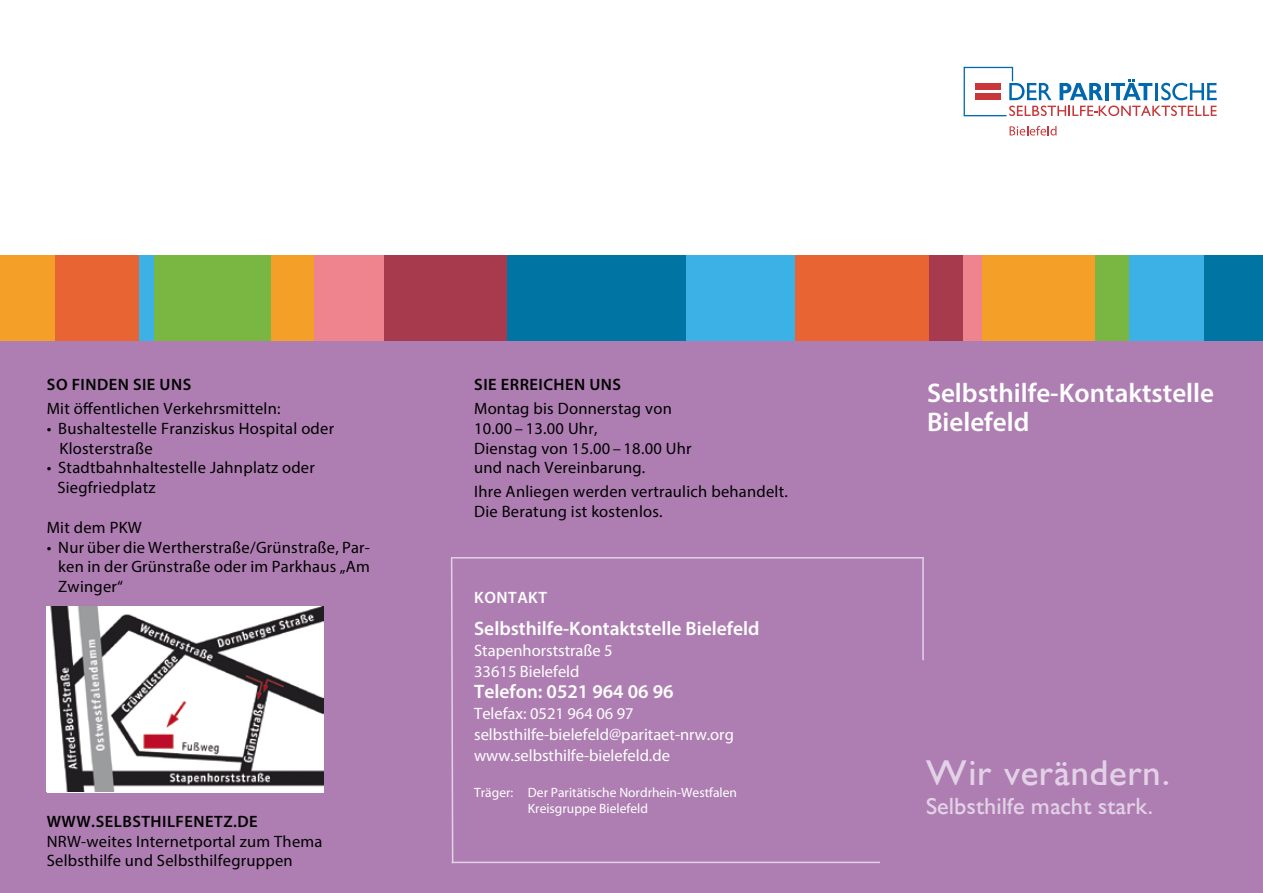
<style>
.page{position:relative;width:1263px;height:893px;background:#fff}
.page>*{position:absolute;margin:0;border:0;box-sizing:border-box;transform-origin:0 0}
.t1{font:500 36.75px "Chantilly";letter-spacing:.015em;color:#e3d2e7;scale:1.16 1}
.t2{font:600 27px "Myriad Pro";color:#fff}
.t3{font:500 24px "Chantilly";color:#e3d2e7;scale:1.05 1}
.LT{font:600 19.5px "Myriad Pro";color:#fff}
.HL{font:16.5px/19.8px "Myriad Pro";letter-spacing:.015em;color:#000;text-align:justify}
.LT-2{font:16.5px "Myriad Pro";letter-spacing:.015em;color:#000}
.LT-3{font:16.5px "Myriad";color:#fff}
.HL-2{font:600 16.5px "Myriad Pro";letter-spacing:.03em;color:#000}
.HL-3{font:600 16.5px "Myriad Pro";letter-spacing:.03em;color:#fff}
.LT-4{font:13.5px "Myriad";color:#fff}
</style>
<div class="page">
<div style="left:0;top:340px;width:1263px;height:553px;background:#ae7eb2"></div>
<svg style="left:963px;top:67px;width:254px;height:50px"></svg>
<svg style="left:1009px;top:126px;width:47px;height:10px"></svg>
<div style="left:0;top:255px;width:56px;height:86px;background:#f49f28"></div>
<div style="left:56px;top:255px;width:83px;height:86px;background:#e86433"></div>
<div style="left:139px;top:255px;width:17px;height:86px;background:#3cb1e6"></div>
<div style="left:154px;top:255px;width:118px;height:86px;background:#7ab642"></div>
<div style="left:314px;top:255px;width:70px;height:86px;background:#f0848e"></div>
<div style="left:384px;top:255px;width:124px;height:86px;background:#a73a4d"></div>
<div style="left:507px;top:255px;width:179px;height:86px;background:#0074a2"></div>
<div style="left:686px;top:255px;width:109px;height:86px;background:#3cb1e6"></div>
<div style="left:795px;top:255px;width:134px;height:86px;background:#e86433"></div>
<div style="left:271px;top:255px;width:43px;height:86px;background:#f49f28"></div>
<div style="left:929px;top:255px;width:34px;height:86px;background:#a73a4d"></div>
<div style="left:963px;top:255px;width:20px;height:86px;background:#f0848e"></div>
<div style="left:982px;top:255px;width:114px;height:86px;background:#f49f28"></div>
<div style="left:1095px;top:255px;width:35px;height:86px;background:#7ab642"></div>
<div style="left:1129px;top:255px;width:76px;height:86px;background:#3cb1e6"></div>
<div style="left:1204px;top:255px;width:59px;height:86px;background:#0074a2"></div>
<svg style="left:451px;top:557px;width:3px;height:307px"></svg>
<hr style="left:452px;top:862px;width:428px;height:1px;background:#e3d2e7">
<hr style="left:452px;top:557px;width:472px;height:2px;background:#e3d2e7">
<hr style="left:922px;top:557px;width:2px;height:103px;background:#e3d2e7">
<img style="left:47px;top:607px;width:276px;height:185px">
<p class="HL-2" style="left:47px;top:374px;width:146px">SO FINDEN SIE UNS</p>
<p class="HL" style="left:47px;top:398px;width:235px">Mit öffentlichen Verkehrsmitteln:</p>
<p class="HL" style="left:47px;top:418px;width:289px">• Bushaltestelle Franziskus Hospital oder</p>
<p class="HL" style="left:60px;top:438px;width:95px">Klosterstraße</p>
<p class="HL" style="left:47px;top:458px;width:270px">• Stadtbahnhaltestelle Jahnplatz oder</p>
<p class="HL" style="left:57px;top:477px;width:100px">Siegfriedplatz</p>
<p class="HL" style="left:47px;top:517px;width:97px">Mit dem PKW</p>
<p class="HL" style="left:58px;top:537px;width:313px;text-indent:-11px">• Nur über die Wertherstraße/Grünstraße, Par&shy;ken in der Grünstraße oder im Parkhaus „Am Zwinger“</p>
<p class="HL-2" style="left:47px;top:811px;width:213px">WWW.SELBSTHILFENETZ.DE</p>
<p class="HL" style="left:47px;top:831px;width:277px">NRW-weites Internetportal zum Thema</p>
<p class="HL" style="left:47px;top:851px;width:247px">Selbsthilfe und Selbsthilfegruppen</p>
<p class="HL-2" style="left:474px;top:374px;width:148px">SIE ERREICHEN UNS</p>
<p class="LT-2" style="left:474px;top:398px;width:199px">Montag bis Donnerstag von</p>
<p class="LT-2" style="left:474px;top:418px;width:125px">10.00 – 13.00 Uhr,</p>
<p class="LT-2" style="left:474px;top:438px;width:219px">Dienstag von 15.00 – 18.00 Uhr</p>
<p class="LT-2" style="left:474px;top:458px;width:173px">und nach Vereinbarung.</p>
<p class="LT-2" style="left:474px;top:482px;width:315px">Ihre Anliegen werden vertraulich behandelt.</p>
<p class="LT-2" style="left:474px;top:501px;width:190px">Die Beratung ist kostenlos.</p>
<p class="HL-3" style="left:474px;top:587px;width:74px">KONTAKT</p>
<p class="LT" style="left:474px;top:616px;width:287px">Selbsthilfe-Kontaktstelle Bielefeld</p>
<p class="LT-3" style="left:474px;top:642px;width:140px">Stapenhorststraße 5</p>
<p class="LT-3" style="left:474px;top:663px;width:107px">33615 Bielefeld</p>
<p class="LT" style="left:474px;top:679px;width:201px">Telefon: 0521 964 06 96</p>
<p class="LT-3" style="left:474px;top:705px;width:161px">Telefax: 0521 964 06 97</p>
<p class="LT-3" style="left:474px;top:726px;width:261px">selbsthilfe-bielefeld@paritaet-nrw.org</p>
<p class="LT-3" style="left:474px;top:747px;width:197px">www.selbsthilfe-bielefeld.de</p>
<p class="LT-4" style="left:474px;top:786px;width:264px">Träger: Der Paritätische Nordrhein-Westfalen</p>
<p class="LT-4" style="left:528px;top:802px;width:122px">Kreisgruppe Bielefeld</p>
<p class="t2" style="left:927px;top:376px;width:289px">Selbsthilfe-Kontaktstelle</p>
<p class="t2" style="left:927px;top:404px;width:104px">Bielefeld</p>
<p class="t1" style="left:926px;top:753px;width:213px">Wir verändern.</p>
<p class="t3" style="left:926px;top:793px;width:218px">Selbsthilfe macht stark.</p>
</div>
